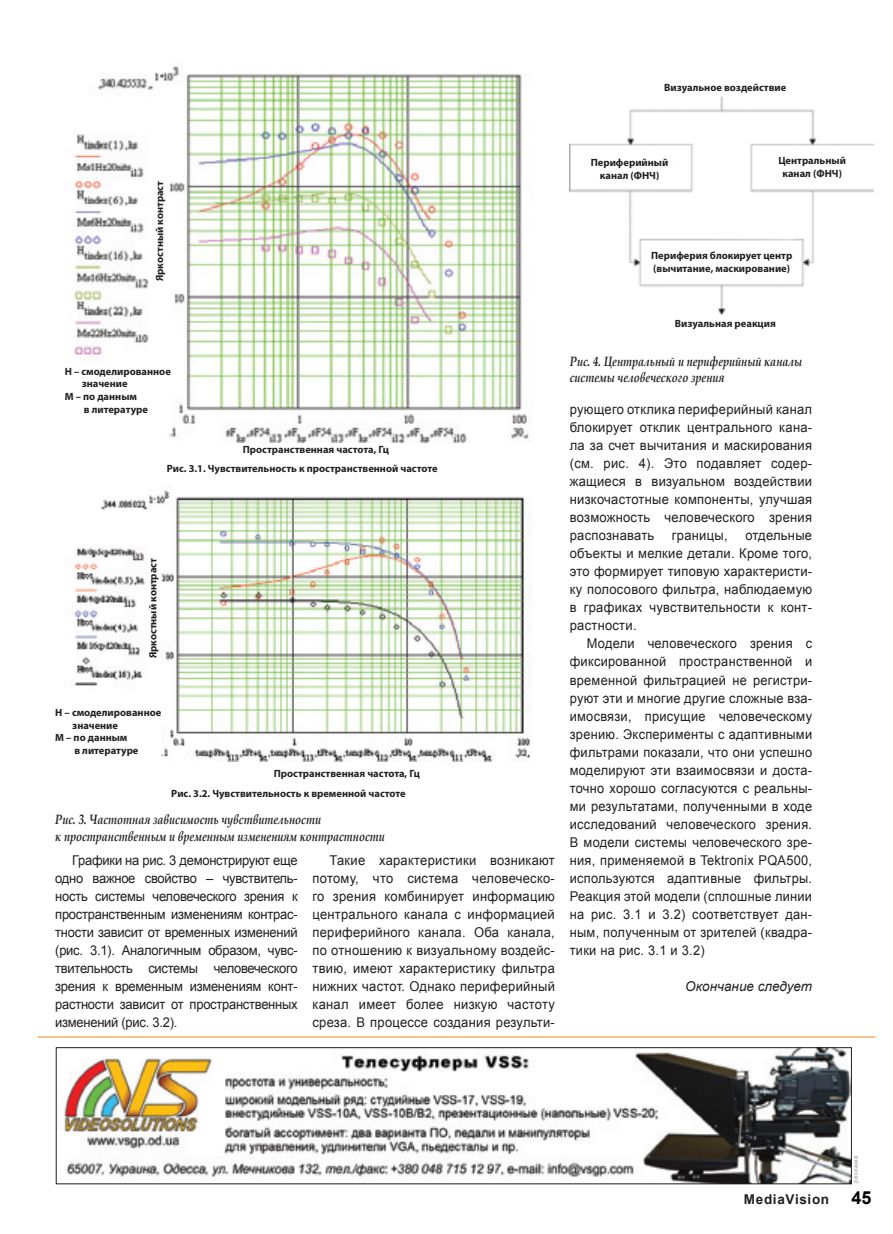
<style>
.page{position:relative;width:893px;height:1234px;background:#fff}
.page>*{position:absolute;margin:0;border:0;box-sizing:border-box;transform-origin:0 0}
.t1{font:13.5px/18px "Arial";letter-spacing:.02em;color:#231f20;text-align:justify;scale:.96 1}
.t2{font:13.5px/18px "Arial";letter-spacing:.02em;color:#231f20;text-align:justify;scale:.95 1}
.t3{font:italic 700 13.5px/16.2px "Book Antiqua";color:#231f20;scale:.8 1}
.t4{font:italic 13.5px "Arial";color:#231f20}
.t5{font:700 13.5px "Arial";letter-spacing:.05em;color:#231f20}
.t6{font:700 10.5px/12.6px "Myriad Pro";color:#231f20;text-align:center}
.t7{font:6px "Arial";letter-spacing:.1em;color:#939598}
.s1{font-size:18px;color:#000}
</style>
<div class="page">
<img style="left:74px;top:66px;width:455px;height:376px">
<img style="left:73px;top:490px;width:459px;height:270px">
<img style="left:570px;top:96px;width:304px;height:219px">
<img style="left:62px;top:1049px;width:788px;height:132px">
<div style="left:56px;top:1047px;width:796px;height:136px;border:1px solid #231f20"></div>
<hr style="left:38px;top:1036px;width:837px;height:1px;background:#f58220">
<p class="t6" style="left:664px;top:80px;width:124px">Визуальное воздействие</p>
<p class="t6" style="left:153px;top:281px;width:102px;rotate:-90deg">Яркостный контраст</p>
<p class="t6" style="left:591px;top:156px;width:79px">Периферийный канал (ФНЧ)</p>
<p class="t6" style="left:778px;top:154px;width:69px">Центральный канал (ФНЧ)</p>
<p class="t6" style="left:651px;top:249px;width:143px;text-align:left">Периферия блокирует центр (вычитание, маскирование)</p>
<p class="t6" style="left:65px;top:364px;width:108px">H – смоделированное</p>
<p class="t6" style="left:82px;top:377px;width:47px">значение</p>
<p class="t6" style="left:65px;top:389px;width:74px">М – по данным</p>
<p class="t6" style="left:84px;top:402px;width:66px">в литературе</p>
<p class="t6" style="left:243px;top:443px;width:148px">Пространственная частота, Гц</p>
<p class="t6" style="left:167px;top:462px;width:272px">Рис. 3.1. Чувствительность к пространственной частоте</p>
<p class="t6" style="left:146px;top:658px;width:102px;rotate:-90deg">Яркостный контраст</p>
<p class="t6" style="left:55px;top:706px;width:108px">H – смоделированное</p>
<p class="t6" style="left:72px;top:718px;width:47px">значение</p>
<p class="t6" style="left:55px;top:731px;width:74px">М – по данным</p>
<p class="t6" style="left:74px;top:743px;width:66px">в литературе</p>
<p class="t6" style="left:274px;top:767px;width:148px">Пространственная частота, Гц</p>
<p class="t6" style="left:171px;top:787px;width:236px">Рис. 3.2. Чувствительность к временной частоте</p>
<p class="t3" style="left:55px;top:811px;width:414px">Рис. 3. Частотная зависимость чувствительности<br>к пространственным и временным изменениям контрастности</p>
<p class="t1" style="left:55px;top:850px;width:254px;text-indent:17px">Графики на рис. 3 демонстрируют еще одно важное свойство – чувствитель&shy;ность системы человеческого зрения к пространственным изменениям контрас&shy;тности зависит от временных изменений (рис. 3.1). Аналогичным образом, чувс&shy;твительность системы человеческого зрения к временным изменениям конт&shy;растности зависит от пространственных изменений (рис. 3.2).</p>
<p class="t1" style="left:313px;top:850px;width:254px;text-indent:17px">Такие характеристики возникают потому, что система человеческо&shy;го зрения комбинирует информацию центрального канала с информацией периферийного канала. Оба канала, по отношению к визуальному воздейс&shy;твию, имеют характеристику фильтра нижних частот. Однако периферийный канал имеет более низкую частоту среза. В процессе создания результи-</p>
<p class="t6" style="left:675px;top:317px;width:102px">Визуальная реакция</p>
<p class="t3" style="left:570px;top:353px;width:292px">Рис. 4. Центральный и периферийный каналы системы человеческого зрения</p>
<p class="t1" style="left:570px;top:400px;width:254px">рующего отклика периферийный канал блокирует отклик центрального кана&shy;ла за счет вычитания и маскирования (см. рис. 4). Это подавляет содер&shy;жащиеся в визуальном воздействии низкочастотные компоненты, улучшая возможность человеческого зрения распознавать</p>
<p class="t1" style="left:570px;top:526px;width:254px;text-indent:176px">отдельные объекты и мелкие детали. Кроме того, это формирует типовую характеристи&shy;ку полосового фильтра, наблюдаемую в графиках чувствительности к конт&shy;растности.</p>
<p class="t2" style="left:570px;top:634px;width:257px;text-indent:17px">Модели человеческого зрения с фиксированной пространственной и временной фильтрацией не регистри&shy;руют эти и многие другие сложные вза&shy;имосвязи, присущие человеческому зрению. Эксперименты с адаптивными фильтрами показали, что они успешно моделируют эти взаимосвязи и доста&shy;точно хорошо согласуются с реальны&shy;ми результатами, полученными в ходе исследований человеческого зрения.<br>В модели системы человеческого зре&shy;ния, применяемой в Tektronix PQA500, используются адаптивные фильтры.<br>Реакция этой модели (сплошные линии на рис. 3.1 и 3.2) соответствует дан&shy;ным, полученным от зрителей (квадра&shy;тики на рис. 3.1 и 3.2)</p>
<p class="t4" style="left:685px;top:977px;width:128px">Окончание следует</p>
<p class="t1" style="left:672px;top:526px;width:60px">границы,</p>
<p class="t7" style="left:852px;top:1182px;width:29px;rotate:-90deg">реклама</p>
<p class="t5" style="left:744px;top:1190px;width:129px">MediaVision <span class="s1">45</span></p>
</div>
